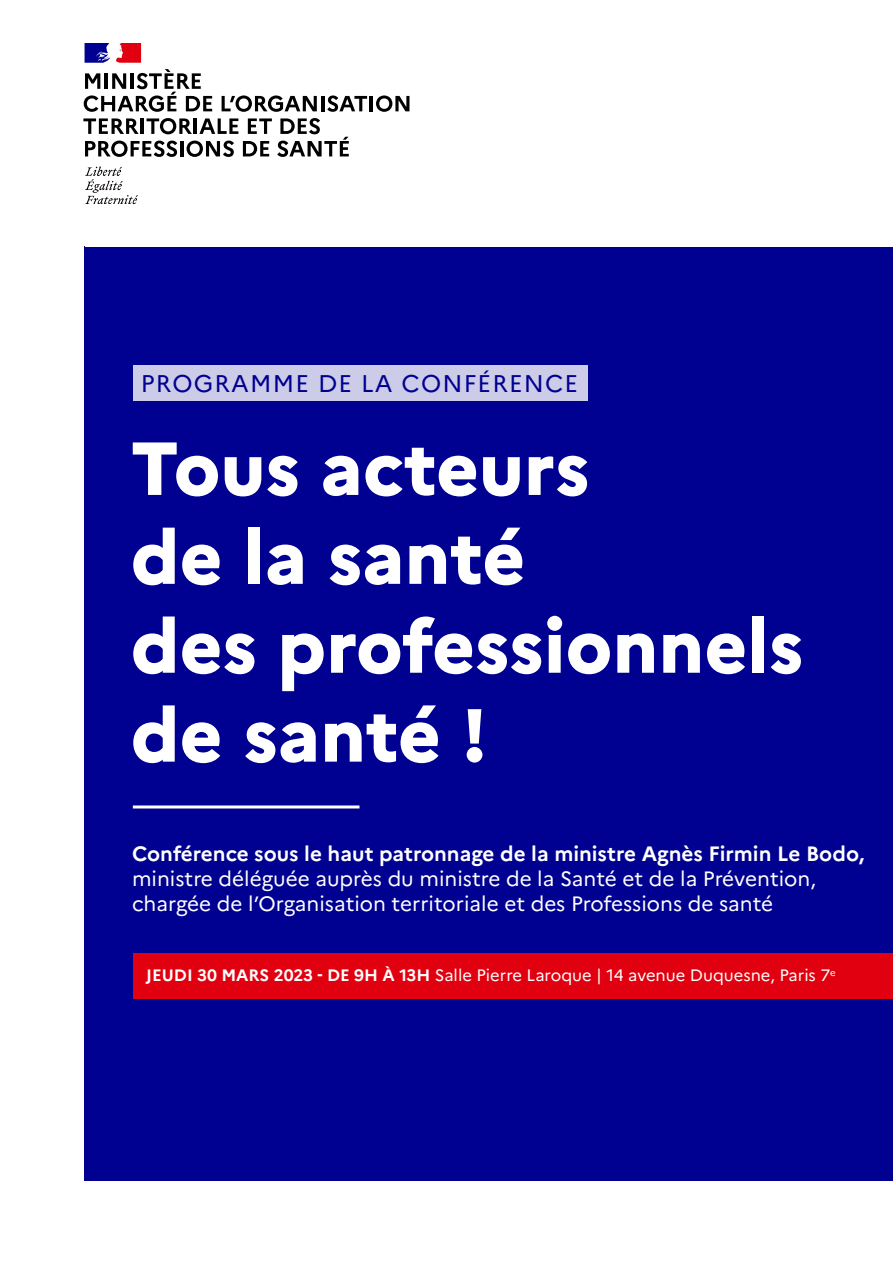
<style>
.page{position:relative;width:893px;height:1263px;background:#fff}
.page>*{position:absolute;margin:0;border:0;box-sizing:border-box;transform-origin:0 0}
.t1{font:800 75px/88.9px "Marianne";color:#fff}
.t2{font:24.15px "Marianne";letter-spacing:.05em;color:#000091}
.t3{font:20.7px/24.9px "Marianne";color:#fff}
.t4{font:700 20.7px "Marianne";color:#fff}
.t5{font:16.5px "Marianne";color:#fff}
.s1{font-weight:700}
</style>
<div class="page">
<svg style="left:85px;top:167px;width:53px;height:37px"></svg>
<svg style="left:84px;top:69px;width:128px;height:43px"></svg>
<svg style="left:222px;top:95px;width:95px;height:17px"></svg>
<hr style="left:321px;top:96px;width:3px;height:15px;background:#000">
<svg style="left:327px;top:95px;width:40px;height:17px"></svg>
<hr style="left:370px;top:96px;width:3px;height:15px;background:#000">
<svg style="left:376px;top:95px;width:33px;height:17px"></svg>
<svg style="left:83px;top:118px;width:266px;height:39px"></svg>
<svg style="left:85px;top:43px;width:56px;height:20px"></svg>
<div style="left:85px;top:246px;width:808px;height:934px;background:#000091"></div>
<div style="left:133px;top:365px;width:454px;height:36px;background:#cccce9"></div>
<hr style="left:133px;top:805px;width:226px;height:3px;background:#fff">
<div style="left:133px;top:953px;width:760px;height:46px;background:#e1000f"></div>
<p class="t2" style="left:141px;top:369px;width:439px">PROGRAMME DE LA CONFÉRENCE</p>
<h1 class="t1" style="left:131px;top:424px;width:674px">Tous acteurs<br>de la santé<br>des professionnels de santé !</h1>
<p class="t4" style="left:132px;top:841px;width:734px">Conférence sous le haut patronnage de la ministre Agnès Firmin Le Bodo,</p>
<p class="t3" style="left:132px;top:866px;width:685px">ministre déléguée auprès du ministre de la Santé et de la Prévention, chargée de l’Organisation territoriale et des Professions de santé</p>
<p class="t5" style="left:146px;top:965px;width:691px"><span class="s1">JEUDI 30 MARS 2023 - DE 9H À 13H</span> Salle Pierre Laroque | 14 avenue Duquesne, Paris 7<sup>e</sup></p>
</div>
